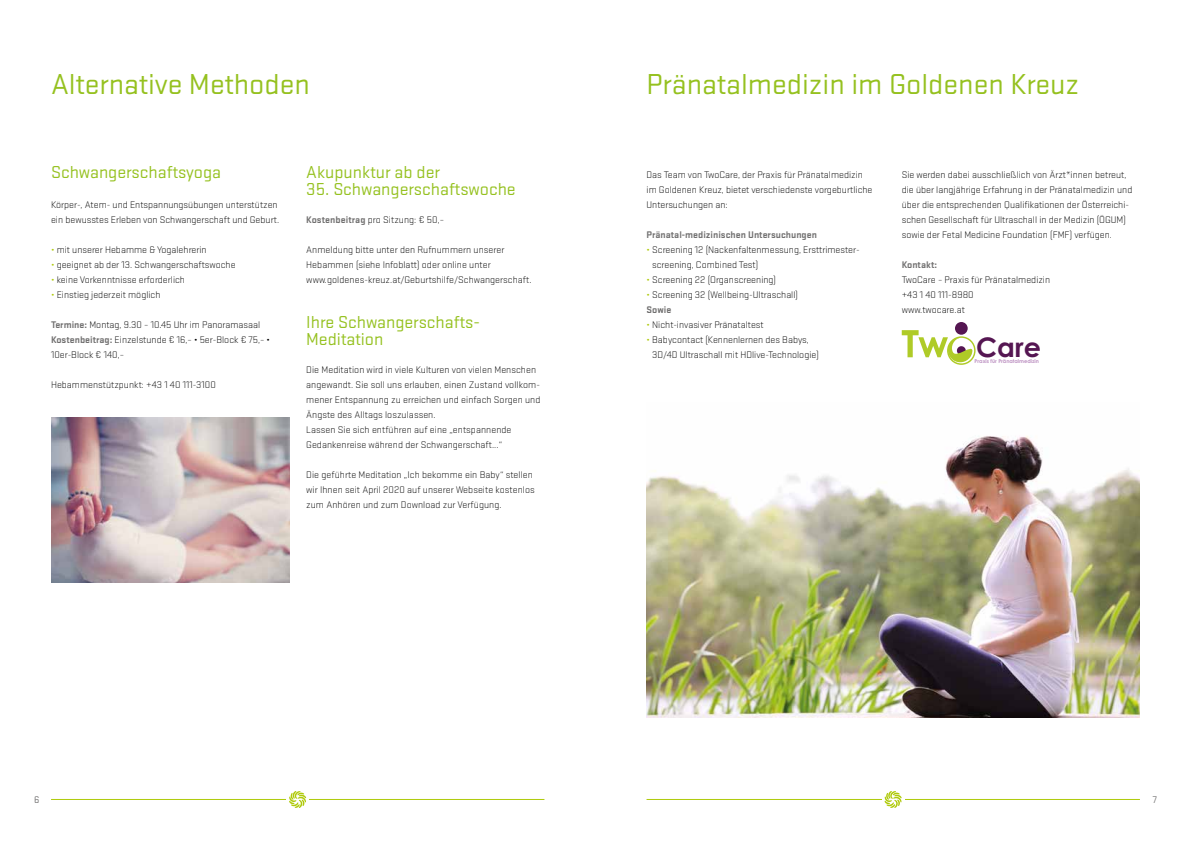
<style>
.page{position:relative;width:1191px;height:842px;background:#fff}
.page>*{position:absolute;margin:0;border:0;box-sizing:border-box;transform-origin:0 0}
.t1{font:30px "Stratum 2";color:#95c11f}
.t2{font:700 27px "Century Gothic";color:#551652}
.t3{font:18px/17px "Stratum 2";color:#95c11f}
.t4{font:300 10px/15px "Stratum 2";color:#000}
.t5{font:700 10px "Stratum 2";color:#706f6f}
.t6{font:10px "Stratum 2";color:#706f6f}
.t7{font:700 5.2px "Century Gothic";color:#bc90c1}
.s1{color:#afca0b}
.s2{font-weight:700;color:#706f6f}
</style>
<div class="page">
<img style="left:51px;top:418px;width:238px;height:165px">
<div style="left:955px;top:322px;width:12px;height:13px;background:#551652;border-radius:50%"></div>
<svg style="left:901px;top:330px;width:74px;height:35px"></svg>
<img style="left:646px;top:436px;width:494px;height:282px">
<hr style="left:646px;top:799px;width:494px;height:1px;background:#afca0b">
<div style="left:882px;top:789px;width:22px;height:20px;background:#fff"></div>
<svg style="left:884px;top:791px;width:17px;height:17px"></svg>
<hr style="left:51px;top:799px;width:493px;height:1px;background:#afca0b">
<div style="left:286px;top:789px;width:23px;height:20px;background:#fff"></div>
<svg style="left:289px;top:791px;width:17px;height:17px"></svg>
<h1 class="t1" style="left:51px;top:64px;width:260px">Alternative Methoden</h1>
<h3 class="t3" style="left:51px;top:162px;width:172px">Schwangerschaftsyoga</h3>
<p class="t4" style="left:51px;top:196px;width:230px">Körper-, Atem- und Entspannungsübungen unterstützen ein bewusstes Erleben von Schwangerschaft und Geburt.</p>
<p class="t4" style="left:51px;top:241px;width:157px"><span class="s1">•</span> mit unserer Hebamme &amp; Yogalehrerin</p>
<p class="t4" style="left:51px;top:256px;width:186px"><span class="s1">•</span> geeignet ab der 13. Schwangerschaftswoche</p>
<p class="t4" style="left:51px;top:271px;width:135px"><span class="s1">•</span> keine Vorkenntnisse erforderlich</p>
<p class="t4" style="left:51px;top:286px;width:111px"><span class="s1">•</span> Einstieg jederzeit möglich</p>
<p class="t4" style="left:51px;top:316px;width:220px"><span class="s2">Termine:</span> Montag, 9.30 – 10.45 Uhr im Panoramasaal<br><span class="s2">Kostenbeitrag:</span> Einzelstunde € 16,– • 5er-Block € 75,– •<br>10er-Block € 140,–</p>
<p class="t4" style="left:51px;top:376px;width:166px">Hebammenstützpunkt: +43 1 40 111-3100</p>
<h3 class="t3" style="left:306px;top:162px;width:135px">Akupunktur ab der</h3>
<h3 class="t3" style="left:306px;top:179px;width:211px">35. Schwangerschaftswoche</h3>
<p class="t4" style="left:306px;top:211px;width:139px"><span class="s2">Kostenbeitrag</span> pro Sitzung: € 50,–</p>
<p class="t4" style="left:306px;top:241px;width:227px">Anmeldung bitte unter den Rufnummern unserer<br>Hebammen (siehe Infoblatt) oder online unter www.goldenes-kreuz.at/Geburtshilfe/Schwangerschaft.</p>
<h3 class="t3" style="left:306px;top:312px;width:175px">Ihre Schwangerschafts-<br>Meditation</h3>
<p class="t4" style="left:306px;top:361px;width:236px">Die Meditation wird in viele Kulturen von vielen Menschen angewandt. Sie soll uns erlauben, einen Zustand vollkom&shy;mener Entspannung zu erreichen und einfach Sorgen und Ängste des Alltags loszulassen.<br>Lassen Sie sich entführen auf eine „entspannende Gedankenreise während der Schwangerschaft...“</p>
<p class="t4" style="left:306px;top:466px;width:230px">Die geführte Meditation „Ich bekomme ein Baby“ stellen wir Ihnen seit April 2020 auf unserer Webseite kostenlos zum Anhören und zum Download zur Verfügung.</p>
<h1 class="t1" style="left:646px;top:64px;width:434px">Pränatalmedizin im Goldenen Kreuz</h1>
<p class="t4" style="left:646px;top:166px;width:227px">Das Team von TwoCare, der Praxis für Pränatalmedizin im Goldenen Kreuz, bietet verschiedenste vorgeburtliche<br>Untersuchungen an:</p>
<p class="t5" style="left:646px;top:227px;width:172px">Pränatal-medizinischen Untersuchungen</p>
<p class="t4" style="left:652px;top:241px;width:209px;text-indent:-6px"><span class="s1">•</span> Screening 12 (Nackenfaltenmessung, Ersttrimester&shy;screening, Combined Test)</p>
<p class="t4" style="left:646px;top:271px;width:131px"><span class="s1">•</span> Screening 22 (Organscreening)</p>
<p class="t4" style="left:646px;top:286px;width:153px"><span class="s1">•</span> Screening 32 (Wellbeing-Ultraschall)<br><span class="s2">Sowie</span></p>
<p class="t4" style="left:646px;top:316px;width:119px"><span class="s1">•</span> Nicht-invasiver Pränataltest</p>
<p class="t4" style="left:652px;top:331px;width:168px;text-indent:-6px"><span class="s1">•</span> Babycontact (Kennenlernen des Babys,<br>3D/4D Ultraschall mit HDlive-Technologie)</p>
<p class="t4" style="left:901px;top:166px;width:232px">Sie werden dabei ausschließlich von Ärzt*innen betreut, die über langjährige Erfahrung in der Pränatalmedizin und über die entsprechenden Qualifikationen der Österreichi&shy;schen Gesellschaft für Ultraschall in der Medizin (ÖGUM) sowie der Fetal Medicine Foundation (FMF) verfügen.</p>
<p class="t5" style="left:901px;top:257px;width:37px">Kontakt:</p>
<p class="t4" style="left:901px;top:271px;width:150px">TwoCare – Praxis für Pränatalmedizin +43 1 40 111-8980<br>www.twocare.at</p>
<h2 class="t2" style="left:976px;top:327px;width:66px">Care</h2>
<p class="t7" style="left:974px;top:357px;width:66px">Praxis für Pränatalmedizin</p>
<p class="t6" style="left:34px;top:793px;width:7px">6</p>
<p class="t6" style="left:1152px;top:793px;width:6px">7</p>
</div>
